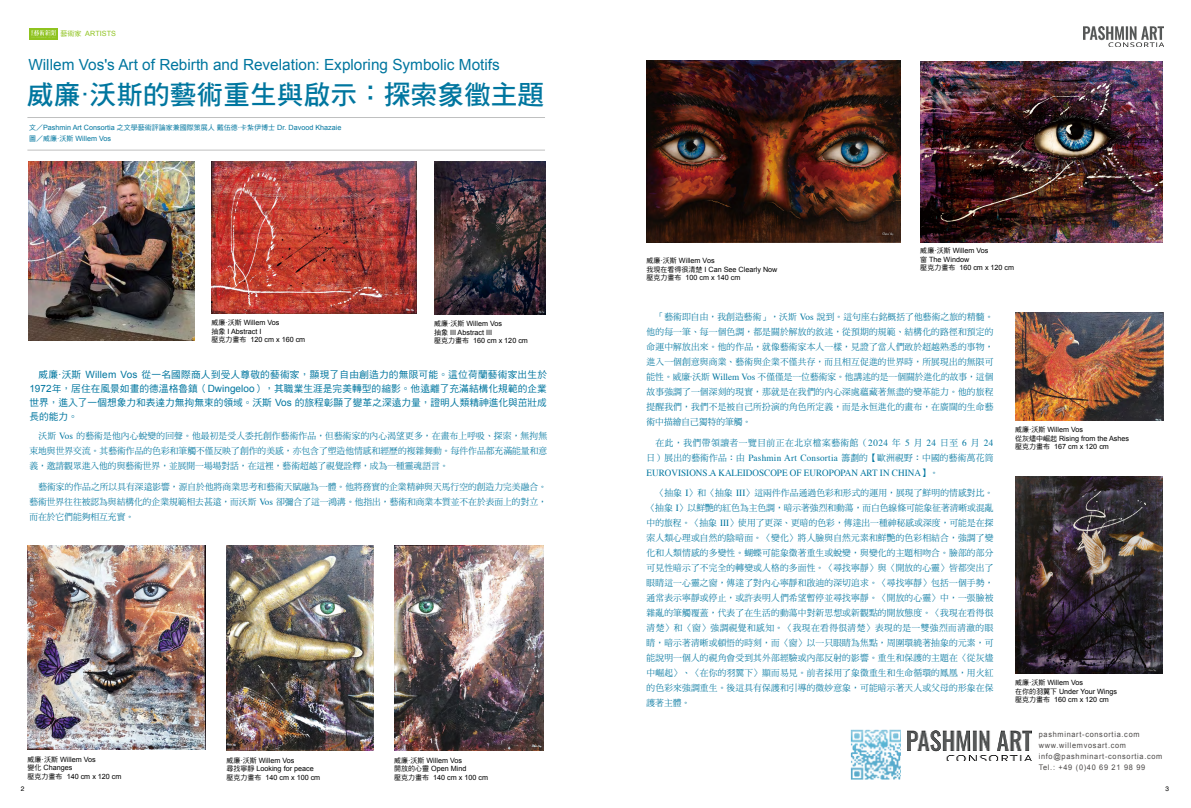
<style>
.page{position:relative;width:1191px;height:808px;background:#fff}
.page>*{position:absolute;margin:0;border:0;box-sizing:border-box;transform-origin:0 0}
.t1{font:26.7px "DF Hei Std W7";color:#00769f}
.t2{font:15.4px "Arial";color:#00769f}
.t3{font:9.7px/14px "DF Hei Std W5";color:#00769f;text-align:justify}
.t4{font:9.4px "Times";color:#00769f}
.t5{font:9px/15px "DF Ming Std W5";letter-spacing:.02em;color:#00769f;text-align:justify}
.t6{font:9px/15px "DF Ming Std W5";letter-spacing:.06em;color:#00769f;text-align:right}
.t7{font:7.7px/11px "Arial";letter-spacing:.095em;color:#4c4948;scale:.95 1}
.t8{font:7.2px/8.5px "Arial";color:#000}
.t9{font:7.2px/11px "Arial";color:#00769f}
.t10{font:7.2px "Arial";letter-spacing:.01em;color:#8fc31f}
.t11{font:6.5px "Helvetica";color:#000}
.s1{font-family:"DF Hei Std W5";font-size:7px}
.s2{font-family:"Arial";font-size:27.5px}
.s3{font-family:"Arial";font-size:10px}
.s4{font-family:"Times";font-size:9.4px}
.s5{font-family:"DF Ming Std W5";font-size:9px}
</style>
<div class="page">
<img style="left:1083px;top:27px;width:80px;height:19px">
<img style="left:907px;top:730px;width:125px;height:30px">
<img style="left:850px;top:729px;width:51px;height:51px">
<img style="left:211px;top:161px;width:206px;height:153px">
<img style="left:434px;top:161px;width:111px;height:154px">
<img style="left:28px;top:545px;width:178px;height:205px">
<img style="left:646px;top:60px;width:254px;height:182px">
<img style="left:226px;top:545px;width:147px;height:206px">
<img style="left:394px;top:545px;width:149px;height:206px">
<img style="left:1015px;top:312px;width:148px;height:109px">
<img style="left:920px;top:61px;width:242px;height:181px">
<img style="left:1015px;top:477px;width:147px;height:196px">
<hr style="left:27px;top:150px;width:518px;height:1px;background:#bfc0c0">
<hr style="left:27px;top:117px;width:518px;height:1px;background:#bfc0c0">
<div style="left:29px;top:28px;width:28px;height:11px;background:#8fc31f"></div>
<svg style="left:31px;top:30px;width:25px;height:8px"></svg>
<img style="left:28px;top:161px;width:166px;height:180px">
<p class="t10" style="left:60px;top:29px;width:57px"><span class="s1">藝術家</span> ARTISTS</p>
<h2 class="t2" style="left:28px;top:55px;width:473px">Willem Vos's Art of Rebirth and Revelation: Exploring Symbolic Motifs</h2>
<h1 class="t1" style="left:27px;top:80px;width:519px">威廉<span class="s2">·</span>沃斯的藝術重生與啟示：探索象徵主題</h1>
<p class="t9" style="left:29px;top:122px;width:314px"><span class="s1">文／</span>Pashmin Art Consortia <span class="s1">之文學藝術評論家兼國際策展人戴伍德</span>·<span class="s1">卡紮伊博士</span> Dr. Davood Khazaie<span class="s1">圖／威廉</span>·<span class="s1">沃斯</span> Willem Vos</p>
<p class="t8" style="left:211px;top:319px;width:95px"><span class="s1">威廉</span>·<span class="s1">沃斯</span> Willem Vos<br><span class="s1">抽象</span> I Abstract I<br><span class="s1">壓克力畫布</span> 120 cm x 160 cm</p>
<p class="t8" style="left:434px;top:320px;width:95px"><span class="s1">威廉</span>·<span class="s1">沃斯</span> Willem Vos<br><span class="s1">抽象</span> III Abstract III<br><span class="s1">壓克力畫布</span> 160 cm x 120 cm</p>
<p class="t3" style="left:29px;top:367px;width:519px;text-indent:9px">威廉<span class="s3">·</span>沃斯 <span class="s3">Willem Vos</span> 從一名國際商人到受人尊敬的藝術家，顯現了自由創造力的無限可能。這位荷蘭藝術家出生於<span class="s3">1972</span>年，居住在風景如畫的德溫格魯鎮（<span class="s3">Dwingeloo</span>），其職業生涯是完美轉型的縮影。他遠離了充滿結構化規範的企業世界，進入了一個想象力和表達力無拘無束的領域。沃斯 <span class="s3">Vos</span> 的旅程彰顯了變革之深遠力量，證明人類精神進化與茁壯成長的能力。</p>
<p class="t5" style="left:29px;top:428px;width:519px;text-indent:9px">沃斯 <span class="s4">Vos</span> 的藝術是他內心蛻變的回聲。他最初是受人委托創作藝術作品，但藝術家的內心渴望更多，在畫布上呼吸、探索，無拘無束地與世界交流。其藝術作品的色彩和筆觸不僅反映了創作的美感，亦包含了塑造他情感和經歷的複雜舞動。每件作品都充滿能量和意義，邀請觀眾進入他的與藝術世界，並展開一場場對話，在這裡，藝術超越了視覺詮釋，成為一種靈魂語言。</p>
<p class="t5" style="left:29px;top:479px;width:519px;text-indent:9px">藝術家的作品之所以具有深遠影響，源自於他將商業思考和藝術天賦融為一體。他將務實的企業精神與天馬行空的創造力完美融合。藝術世界往往被認為與結構化的企業規範相去甚遠，而沃斯 <span class="s4">Vos</span> 卻彌合了這一鴻溝。他指出，藝術和商業本質並不在於表面上的對立，而在於它們能夠相互充實。</p>
<p class="t8" style="left:28px;top:755px;width:95px"><span class="s1">威廉</span>·<span class="s1">沃斯</span> Willem Vos<br><span class="s1">變化</span> Changes<br><span class="s1">壓克力畫布</span> 140 cm x 120 cm</p>
<p class="t8" style="left:226px;top:756px;width:95px"><span class="s1">威廉</span>·<span class="s1">沃斯</span> Willem Vos<br><span class="s1">尋找寧靜</span> Looking for peace<span class="s1">壓克力畫布</span> 140 cm x 100 cm</p>
<p class="t8" style="left:394px;top:756px;width:95px"><span class="s1">威廉</span>·<span class="s1">沃斯</span> Willem Vos<br><span class="s1">開放的心靈</span> Open Mind<br><span class="s1">壓克力畫布</span> 140 cm x 100 cm</p>
<p class="t8" style="left:646px;top:256px;width:132px"><span class="s1">威廉</span>·<span class="s1">沃斯</span> Willem Vos<br><span class="s1">我現在看得很清楚</span> I Can See Clearly Now<span class="s1">壓克力畫布</span> 100 cm x 140 cm</p>
<p class="t8" style="left:920px;top:246px;width:95px"><span class="s1">威廉</span>·<span class="s1">沃斯</span> Willem Vos<br><span class="s1">窗</span> The Window<br><span class="s1">壓克力畫布</span> 160 cm x 120 cm</p>
<p class="t5" style="left:646px;top:309px;width:348px;text-indent:9px">「藝術即自由，我創造藝術」，沃斯 <span class="s4">Vos</span> 說到。這句座右銘概括了他藝術之旅的精髓。他的每一筆、每一個色調，都是關於解放的敘述，從預期的規範、結構化的路徑和預定的命運中解放出來。他的作品，就像藝術家本人一樣，見證了當人們敢於超越熟悉的事物，進入一個創意與商業、藝術與企業不僅共存，而且相互促進的世界時，所展現出的無限可能性。威廉<span class="s4">·</span>沃斯 <span class="s4">Willem Vos</span> 不僅僅是一位藝術家。他講述的是一個關於進化的故事，這個故事強調了一個深刻的現實，那就是在我們的內心深處蘊藏著無盡的變革能力。他的旅程提醒我們，我們不是被自己所扮演的角色所定義，而是永恒進化的畫布，在廣闊的生命藝術中描繪自己獨特的筆觸。</p>
<p class="t6" style="left:646px;top:435px;width:348px">在此，我們帶領讀者一覽目前正在北京檔案藝術館（<span class="s4">2024</span> 年 <span class="s4">5</span> 月 <span class="s4">24</span> 日至 <span class="s4">6</span> 月 <span class="s4">24</span>日）展出的藝術作品：由 <span class="s4">Pashmin Art Consortia</span> 籌劃的【歐洲視野：中國的藝術萬花筒</p>
<p class="t4" style="left:646px;top:464px;width:293px">EUROVISIONS.A KALEIDOSCOPE OF EUROPOPAN ART IN CHINA<span class="s5">】。</span></p>
<p class="t5" style="left:646px;top:485px;width:348px;text-indent:9px">〈抽象 <span class="s4">I</span>〉和〈抽象 <span class="s4">III</span>〉這兩件作品通過色彩和形式的運用，展現了鮮明的情感對比。〈抽象 <span class="s4">I</span>〉以鮮艷的紅色為主色調，暗示著強烈和動蕩，而白色線條可能象征著清晰或混亂中的旅程。〈抽象 <span class="s4">III</span>〉使用了更深、更暗的色彩，傳達出一種神秘感或深度，可能是在探索人類心理或自然的陰暗面。〈變化〉將人臉與自然元素和鮮艷的色彩相結合，強調了變化和人類情感的多變性。蝴蝶可能象徵著重生或蛻變，與變化的主題相吻合。臉部的部分可見性暗示了不完全的轉變或人格的多面性。〈尋找寧靜〉與〈開放的心靈〉皆都突出了眼睛這一心靈之窗，傳達了對內心寧靜和啟迪的深切追求。〈尋找寧靜〉包括一個手勢，通常表示寧靜或停止，或許表明人們希望暫停並尋找寧靜。〈開放的心靈〉中，一張臉被雜亂的筆觸覆蓋，代表了在生活的動蕩中對新思想或新觀點的開放態度。〈我現在看得很清楚〉和〈窗〉強調視覺和感知。〈我現在看得很清楚〉表現的是一雙強烈而清澈的眼睛，暗示著清晰或頓悟的時刻，而〈窗〉以一只眼睛為焦點，周圍環繞著抽象的元素，可能說明一個人的視角會受到其外部經驗或內部反射的影響。重生和保護的主題在〈從灰燼中崛起〉、〈在你的羽翼下〉顯而易見。前者採用了象徵重生和生命循環的鳳凰，用火紅的色彩來強調重生。後這具有保護和引導的微妙意象，可能暗示著天人或父母的形象在保護著主體。</p>
<p class="t8" style="left:1015px;top:426px;width:116px"><span class="s1">威廉</span>·<span class="s1">沃斯</span> Willem Vos<br><span class="s1">從灰燼中崛起</span> Rising from the Ashes<span class="s1">壓克力畫布</span> 167 cm x 120 cm</p>
<p class="t8" style="left:1015px;top:678px;width:104px"><span class="s1">威廉</span>·<span class="s1">沃斯</span> Willem Vos<br><span class="s1">在你的羽翼下</span> Under Your Wings<span class="s1">壓克力畫布</span> 160 cm x 120 cm</p>
<p class="t7" style="left:1038px;top:728px;width:132px">pashminart-consortia.com www.willemvosart.com info@pashminart-consortia.com<br>Tel.: +49 (0)40 69 21 98 99</p>
<p class="t11" style="left:21px;top:784px;width:5px">2</p>
<p class="t11" style="left:1165px;top:783px;width:5px">3</p>
</div>
